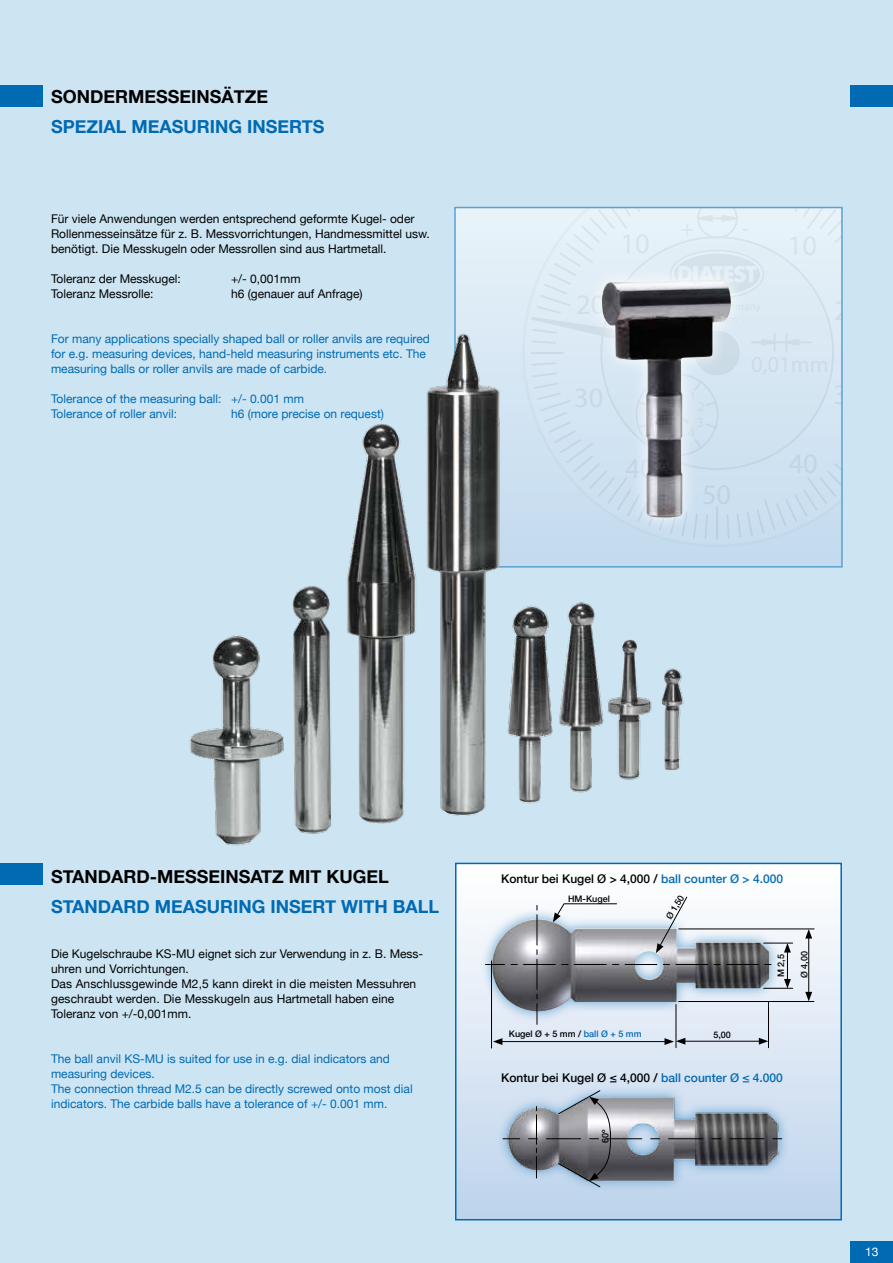
<style>
.page{position:relative;width:893px;height:1263px;background:#cde5f3}
.page>*{position:absolute;margin:0;border:0;box-sizing:border-box;transform-origin:0 0}
.t1{font:700 18px "Helvetica Neue";color:#006ab3}
.t2{font:700 18px "Helvetica Neue";color:#000}
.t3{font:12px/15px "Helvetica Neue";color:#000}
.t4{font:12px/15px "Helvetica Neue";color:#006ab3}
.t5{font:500 12px "Helvetica Neue";color:#000}
.t6{font:12px "Helvetica Neue";color:#fff}
.t7{font:500 9px "Helvetica Neue";color:#000}
.s1{color:#006ab3}
</style>
<div class="page">
<div style="left:850px;top:85px;width:43px;height:21px;background:#006ab3"></div>
<div style="left:0;top:85px;width:43px;height:21px;background:#006ab3"></div>
<div style="left:0;top:864px;width:43px;height:21px;background:#006ab3"></div>
<div style="left:456px;top:863px;width:385px;height:357px;background:linear-gradient(to bottom,#fff,#bdd3ec)"></div>
<div style="left:455px;top:863px;width:387px;height:357px;border:2px solid #006ab3"></div>
<div style="left:457px;top:210px;width:65px;height:104px;background:#e3eff7"></div>
<svg style="left:530px;top:215px;width:262px;height:325px"></svg>
<svg style="left:596px;top:210px;width:244px;height:322px"></svg>
<svg style="left:751px;top:333px;width:60px;height:18px"></svg>
<svg style="left:683px;top:213px;width:68px;height:10px"></svg>
<svg style="left:521px;top:306px;width:66px;height:8px"></svg>
<div style="left:587px;top:264px;width:159px;height:269px;background:#fff;opacity:.97"></div>
<img style="left:602px;top:280px;width:129px;height:238px">
<img style="left:189px;top:314px;width:498px;height:551px">
<div style="left:496px;top:1086px;width:293px;height:106px;background:#c9dbef"></div>
<img style="left:499px;top:1082px;width:287px;height:112px">
<div style="left:850px;top:1242px;width:43px;height:21px;background:#006ab3"></div>
<hr style="left:679px;top:928px;width:135px;height:1px;background:#000">
<hr style="left:679px;top:1001px;width:135px;height:1px;background:#000">
<hr style="left:808px;top:936px;width:1px;height:58px;background:#000">
<svg style="left:805px;top:929px;width:7px;height:9px"></svg>
<svg style="left:805px;top:992px;width:7px;height:9px"></svg>
<hr style="left:676px;top:1004px;width:1px;height:44px;background:#000">
<hr style="left:768px;top:1001px;width:1px;height:47px;background:#000">
<hr style="left:683px;top:1041px;width:78px;height:1px;background:#000">
<svg style="left:759px;top:1038px;width:9px;height:7px"></svg>
<svg style="left:485px;top:896px;width:308px;height:128px;background:#b3b8bf"></svg>
<hr style="left:491px;top:961px;width:1px;height:87px;background:#000">
<hr style="left:500px;top:1041px;width:167px;height:1px;background:#000">
<svg style="left:664px;top:1038px;width:21px;height:7px"></svg>
<svg style="left:493px;top:1038px;width:9px;height:7px"></svg>
<svg style="left:503px;top:1090px;width:279px;height:98px"></svg>
<h1 class="t2" style="left:51px;top:82px;width:219px">SONDERMESSEINSÄTZE</h1>
<h1 class="t1" style="left:51px;top:112px;width:275px">SPEZIAL MEASURING INSERTS</h1>
<p class="t3" style="left:51px;top:211px;width:380px">Für viele Anwendungen werden entsprechend geformte Kugel- oder<br>Rollenmesseinsätze für z. B. Messvorrichtungen, Handmessmittel usw. benötigt. Die Messkugeln oder Messrollen sind aus Hartmetall.</p>
<p class="t3" style="left:51px;top:271px;width:131px">Toleranz der Messkugel:</p>
<p class="t3" style="left:231px;top:271px;width:71px">+/- 0,001mm</p>
<p class="t3" style="left:51px;top:286px;width:104px">Toleranz Messrolle:</p>
<p class="t3" style="left:231px;top:286px;width:133px">h6 (genauer auf Anfrage)</p>
<p class="t4" style="left:51px;top:331px;width:380px">For many applications specially shaped ball or roller anvils are required for e.g. measuring devices, hand-held measuring instruments etc. The measuring balls or roller anvils are made of carbide.</p>
<p class="t4" style="left:51px;top:391px;width:255px">Tolerance of the measuring ball: +/- 0.001 mm<br>Tolerance of roller anvil:</p>
<p class="t4" style="left:231px;top:406px;width:154px">h6 (more precise on request)</p>
<h1 class="t2" style="left:51px;top:862px;width:339px">STANDARD-MESSEINSATZ MIT KUGEL</h1>
<h1 class="t1" style="left:51px;top:892px;width:390px">STANDARD MEASURING INSERT WITH BALL</h1>
<p class="t3" style="left:51px;top:946px;width:374px">Die Kugelschraube KS-MU eignet sich zur Verwendung in z. B. Mess&shy;uhren und Vorrichtungen.<br>Das Anschlussgewinde M2,5 kann direkt in die meisten Messuhren geschraubt werden. Die Messkugeln aus Hartmetall haben eine Toleranz von +/-0,001mm.</p>
<p class="t4" style="left:51px;top:1051px;width:363px">The ball anvil KS-MU is suited for use in e.g. dial indicators and measuring devices.<br>The connection thread M2.5 can be directly screwed onto most dial indicators. The carbide balls have a tolerance of +/- 0.001 mm.</p>
<p class="t5" style="left:501px;top:868px;width:283px">Kontur bei Kugel Ø &gt; 4,000 / <span class="s1">ball counter Ø &gt; 4.000</span></p>
<p class="t7" style="left:568px;top:892px;width:43px">HM-Kugel</p>
<p class="t7" style="left:662px;top:915px;width:28px;rotate:-60deg">Ø 1,50</p>
<p class="t7" style="left:509px;top:1027px;width:134px">Kugel Ø + 5 mm / <span class="s1">ball Ø + 5 mm</span></p>
<p class="t7" style="left:713px;top:1027px;width:19px">5,00</p>
<p class="t7" style="left:774px;top:977px;width:25px;rotate:-90deg">M 2,5</p>
<p class="t7" style="left:797px;top:978px;width:28px;rotate:-90deg">Ø 4,00</p>
<p class="t5" style="left:501px;top:1068px;width:283px">Kontur bei Kugel Ø ≤ 4,000 / <span class="s1">ball counter Ø ≤ 4.000</span></p>
<p class="t7" style="left:598px;top:1143px;width:15px;rotate:-90deg">60º</p>
<p class="t6" style="left:865px;top:1243px;width:15px">13</p>
</div>
